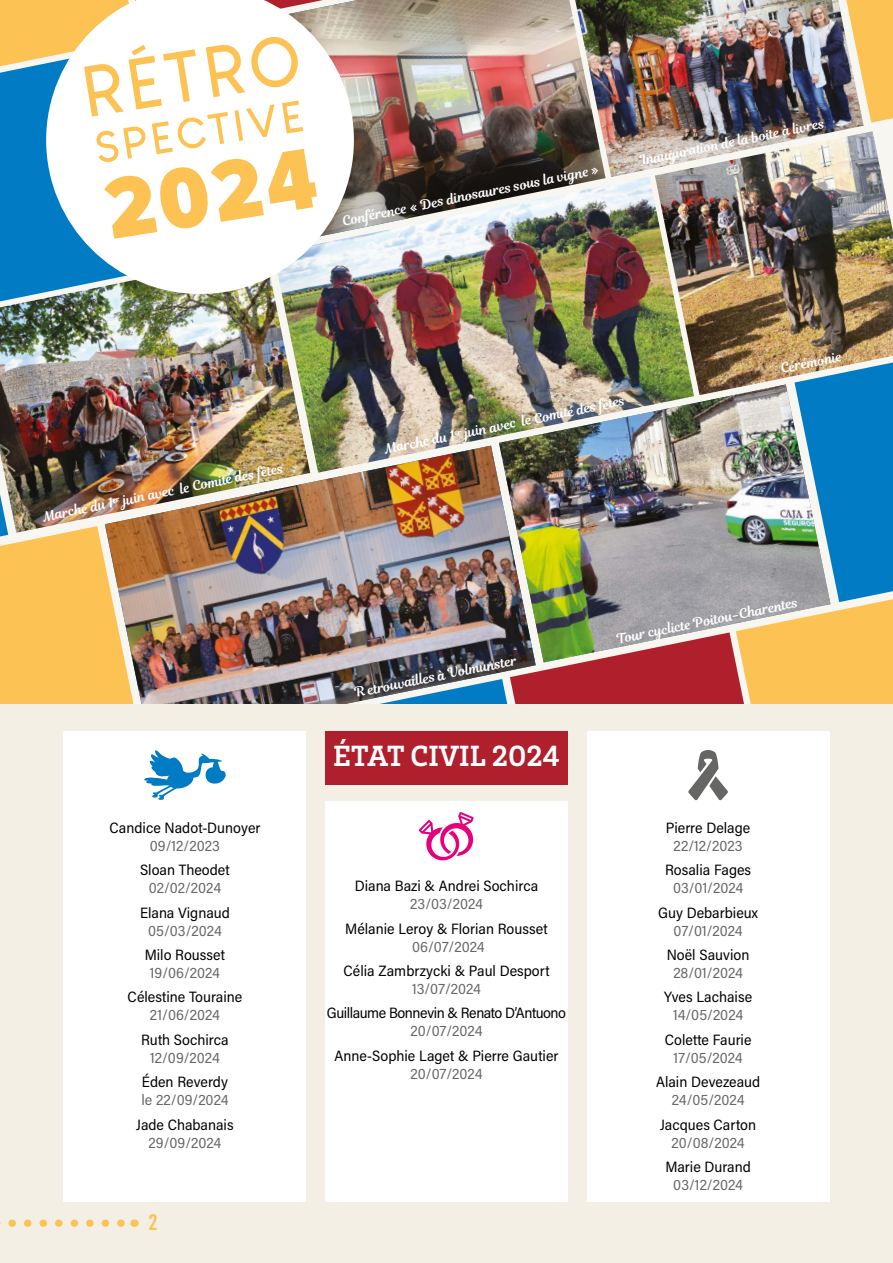
<style>
.page{position:relative;width:893px;height:1263px;background:#fff}
.page>*{position:absolute;margin:0;border:0;box-sizing:border-box;transform-origin:0 0}
.t1{font:700 30px "Brix Slab";color:#fff}
.t2{font:22.5px "Bebas Kai";color:#fcc354}
.t3{font:15px "Acumin Pro Semi Cond";color:#000}
.t4{font:15px "Acumin Pro Semi Cond";color:#666665}
.t5{font:15px "Acumin Pro Semi Cond";letter-spacing:-.03em;color:#000}
.t6{font:13.5px "Magnolia Script";color:#fff}
</style>
<div class="page">
<img style="left:226px;top:473px;width:284px;height:231px">
<img style="left:606px;top:0;width:258px;height:177px">
<img style="left:499px;top:395px;width:237px;height:267px">
<svg style="left:510px;top:632px;width:226px;height:72px;fill:#b01f2c"></svg>
<img style="left:310px;top:177px;width:384px;height:296px">
<img style="left:0;top:253px;width:310px;height:280px">
<img style="left:283px;top:679px;width:264px;height:25px">
<img style="left:736px;top:395px;width:157px;height:309px">
<div style="left:0;top:704px;width:893px;height:559px;background:#f4efe5"></div>
<svg style="left:0;top:1219px;width:125px;height:8px"></svg>
<img style="left:362px;top:0;width:244px;height:237px">
<svg style="left:827px;top:0;width:66px;height:123px"></svg>
<img style="left:655px;top:131px;width:238px;height:264px">
<div style="left:64px;top:731px;width:242px;height:471px;background:#fff"></div>
<div style="left:325px;top:801px;width:243px;height:401px;background:#fff"></div>
<div style="left:587px;top:731px;width:242px;height:471px;background:#fff"></div>
<svg style="left:419px;top:812px;width:55px;height:49px"></svg>
<svg style="left:688px;top:750px;width:40px;height:50px"></svg>
<svg style="left:46px;top:239px;width:308px;height:55px"></svg>
<div style="left:325px;top:731px;width:243px;height:54px;background:#b01f2c"></div>
<svg style="left:0;top:0;width:362px;height:239px"></svg>
<img style="left:0;top:315px;width:226px;height:486px">
<svg style="left:454px;top:430px;width:8px;height:5px"></svg>
<p class="t6" style="left:341px;top:210px;width:263px;rotate:-11deg">Conférence « Des dinosaures sous la vigne »</p>
<p class="t6" style="left:638px;top:150px;width:189px;rotate:-11deg">Inauguration de la boite à livres</p>
<p class="t6" style="left:121px;top:490px;width:165px;rotate:-11deg">juin avec le Comité des fêtes</p>
<p class="t6" style="left:41px;top:507px;width:73px;rotate:-11deg">Marche du 1</p>
<p class="t3" style="left:109px;top:817px;width:152px">Candice Nadot-Dunoyer</p>
<p class="t4" style="left:150px;top:835px;width:72px">09/12/2023</p>
<p class="t3" style="left:140px;top:859px;width:91px">Sloan Theodet</p>
<p class="t4" style="left:149px;top:877px;width:74px">02/02/2024</p>
<p class="t3" style="left:140px;top:902px;width:91px">Elana Vignaud</p>
<p class="t4" style="left:148px;top:920px;width:75px">05/03/2024</p>
<p class="t3" style="left:145px;top:944px;width:82px">Milo Rousset</p>
<p class="t4" style="left:150px;top:962px;width:72px">19/06/2024</p>
<p class="t3" style="left:128px;top:987px;width:116px">Célestine Touraine</p>
<p class="t4" style="left:150px;top:1005px;width:71px">21/06/2024</p>
<p class="t3" style="left:141px;top:1029px;width:89px">Ruth Sochirca</p>
<p class="t4" style="left:150px;top:1047px;width:71px">12/09/2024</p>
<p class="t3" style="left:142px;top:1071px;width:88px">Éden Reverdy</p>
<p class="t4" style="left:141px;top:1089px;width:89px">le 22/09/2024</p>
<p class="t3" style="left:136px;top:1114px;width:99px">Jade Chabanais</p>
<p class="t4" style="left:149px;top:1132px;width:74px">29/09/2024</p>
<h2 class="t2" style="left:149px;top:1210px;width:10px">2</h2>
<p class="t6" style="left:463px;top:422px;width:165px;rotate:-11deg">juin avec le Comité des fêtes</p>
<p class="t6" style="left:383px;top:439px;width:73px;rotate:-11deg">Marche du 1</p>
<p class="t6" style="left:779px;top:359px;width:64px;rotate:-11deg">Cérémonie</p>
<p class="t6" style="left:353px;top:682px;width:166px;rotate:-11deg">R etrouvailles à Volmunster</p>
<h1 class="t1" style="left:333px;top:737px;width:228px">ÉTAT CIVIL 2024</h1>
<p class="t3" style="left:355px;top:876px;width:185px">Diana Bazi &amp; Andrei Sochirca</p>
<p class="t4" style="left:410px;top:894px;width:74px">23/03/2024</p>
<p class="t3" style="left:345px;top:918px;width:204px">Mélanie Leroy &amp; Florian Rousset</p>
<p class="t4" style="left:412px;top:936px;width:74px">06/07/2024</p>
<p class="t3" style="left:343px;top:960px;width:208px">Célia Zambrzycki &amp; Paul Desport</p>
<p class="t4" style="left:412px;top:978px;width:70px">13/07/2024</p>
<p class="t5" style="left:327px;top:1003px;width:241px">Guillaume Bonnevin &amp; Renato D’Antuono</p>
<p class="t4" style="left:411px;top:1021px;width:73px">20/07/2024</p>
<p class="t3" style="left:334px;top:1045px;width:225px">Anne-Sophie Laget &amp; Pierre Gautier</p>
<p class="t4" style="left:411px;top:1063px;width:73px">20/07/2024</p>
<p class="t6" style="left:615px;top:628px;width:186px;rotate:-11deg">Tour cyclicte Poitou-Charentes</p>
<p class="t3" style="left:666px;top:817px;width:86px">Pierre Delage</p>
<p class="t4" style="left:674px;top:835px;width:71px">22/12/2023</p>
<p class="t3" style="left:665px;top:860px;width:88px">Rosalia Fages</p>
<p class="t4" style="left:673px;top:878px;width:72px">03/01/2024</p>
<p class="t3" style="left:658px;top:902px;width:101px">Guy Debarbieux</p>
<p class="t4" style="left:673px;top:920px;width:71px">07/01/2024</p>
<p class="t3" style="left:667px;top:944px;width:84px">Noël Sauvion</p>
<p class="t4" style="left:673px;top:962px;width:71px">28/01/2024</p>
<p class="t3" style="left:664px;top:987px;width:90px">Yves Lachaise</p>
<p class="t4" style="left:673px;top:1005px;width:72px">14/05/2024</p>
<p class="t3" style="left:665px;top:1029px;width:88px">Colette Faurie</p>
<p class="t4" style="left:674px;top:1047px;width:71px">17/05/2024</p>
<p class="t3" style="left:656px;top:1071px;width:106px">Alain Devezeaud</p>
<p class="t4" style="left:672px;top:1089px;width:74px">24/05/2024</p>
<p class="t3" style="left:660px;top:1114px;width:98px">Jacques Carton</p>
<p class="t4" style="left:672px;top:1132px;width:74px">20/08/2024</p>
<p class="t3" style="left:665px;top:1156px;width:87px">Marie Durand</p>
<p class="t4" style="left:673px;top:1174px;width:71px">03/12/2024</p>
</div>
